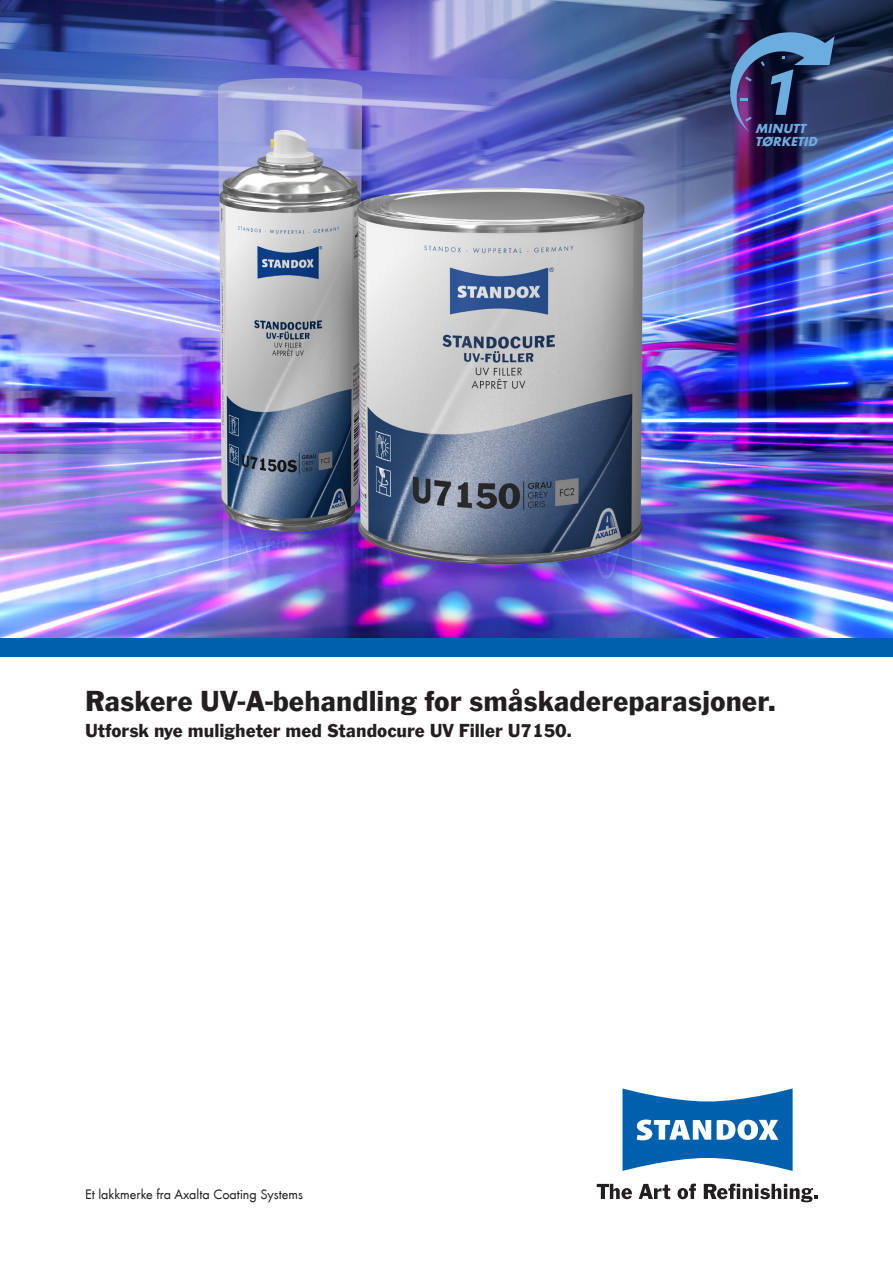
<style>
.page{position:relative;width:893px;height:1263px;background:#fff}
.page>*{position:absolute;margin:0;border:0;box-sizing:border-box;transform-origin:0 0}
.SX_Headline_Cover{font:30px "Standox Franklin Gothic";color:#231f20}
.SX_Subheading_Cover{font:19.5px "Standox Franklin Gothic";color:#231f20}
.An_Axalta_Coating_Systems_Brand{font:14.25px "Standox Futura";color:#231f20}
.SX_1_Minute_Drying_Time{font:italic 700 13.5px "Standox Futura";color:#6caddf}
</style>
<div class="page">
<img style="left:0;top:0;width:893px;height:639px">
<div style="left:0;top:639px;width:893px;height:18px;background:#0160ae"></div>
<svg style="left:737px;top:53px;width:90px;height:93px"></svg>
<svg style="left:730px;top:32px;width:104px;height:101px;background:#3a4974"></svg>
<svg style="left:622px;top:1088px;width:171px;height:83px"></svg>
<svg style="left:597px;top:1184px;width:35px;height:15px"></svg>
<svg style="left:639px;top:1184px;width:31px;height:15px"></svg>
<svg style="left:677px;top:1183px;width:19px;height:16px"></svg>
<svg style="left:704px;top:1183px;width:114px;height:19px"></svg>
<p class="SX_1_Minute_Drying_Time" style="left:755px;top:118px;width:55px">MINUTT</p>
<p class="SX_1_Minute_Drying_Time" style="left:755px;top:132px;width:67px">TØRKETID</p>
<p class="SX_Headline_Cover" style="left:85px;top:684px;width:692px">Raskere UV-A-behandling for småskadereparasjoner.</p>
<p class="SX_Subheading_Cover" style="left:85px;top:719px;width:488px">Utforsk nye muligheter med Standocure UV Filler U7150.</p>
<p class="An_Axalta_Coating_Systems_Brand" style="left:85px;top:1185px;width:219px">Et lakkmerke fra Axalta Coating Systems</p>
</div>
